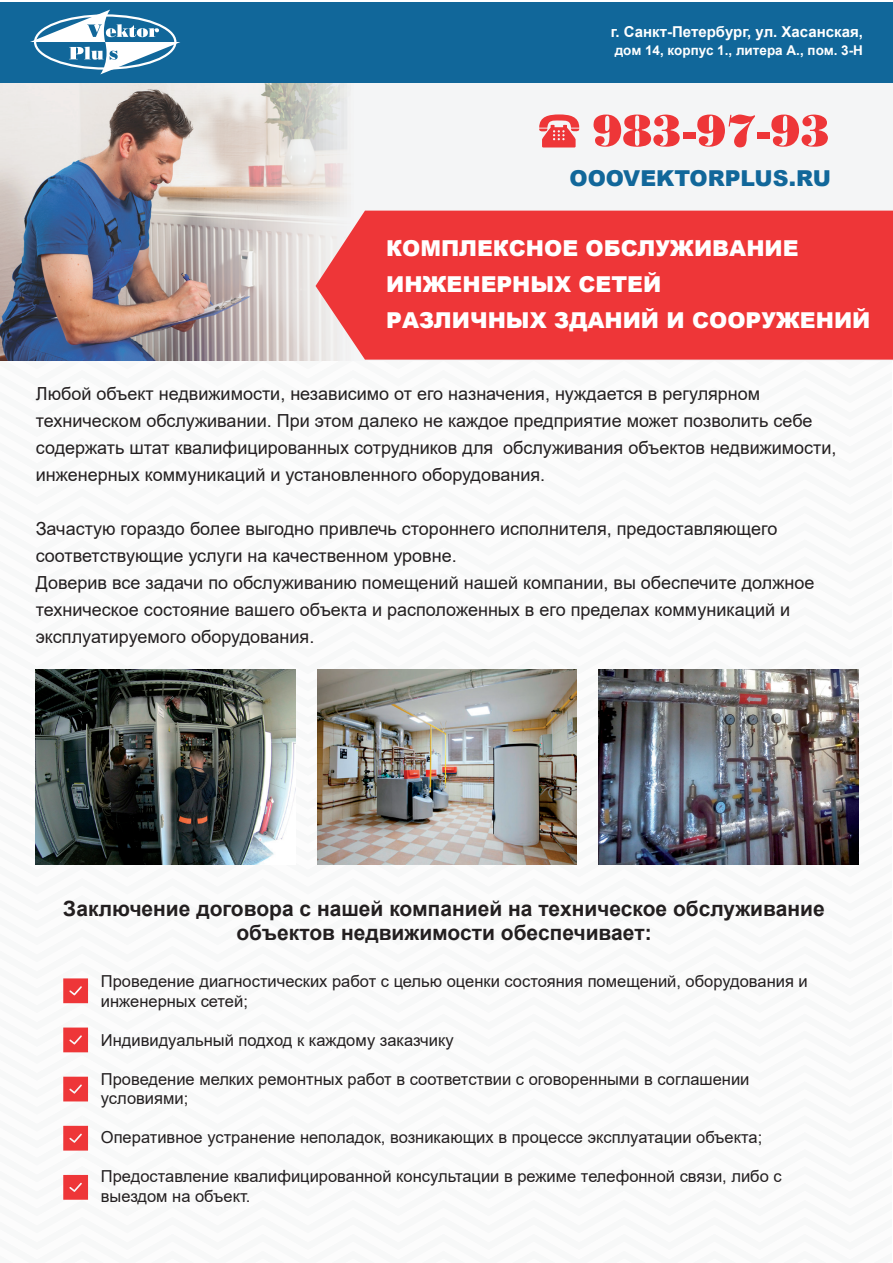
<style>
.page{position:relative;width:893px;height:1263px;background:#fff}
.page>*{position:absolute;margin:0;border:0;box-sizing:border-box;transform-origin:0 0}
.t1{font:900 21.9px/36px "Arial";color:#fff}
.t2{font:900 21.9px "Arial";color:#11679a}
.t3{font:700 21px/24px "Arial";color:#231f20;text-align:center}
.t4{font:18px/27px "Arial";color:#231f20}
.t5{font:16.5px/19.5px "Arial";color:#231f20}
.t6{font:700 15px "Arial";color:#fff}
.t7{font:700 13.5px "Arial";color:#fff}
</style>
<div class="page">
<div style="left:0;top:3px;width:891px;height:1260px;background:#fbfbfb"></div>
<svg style="left:0;top:82px;width:893px;height:279px"></svg>
<div style="left:316px;top:211px;width:577px;height:149px;background:#ee3638"></div>
<svg style="left:593px;top:115px;width:87px;height:32px"></svg>
<div style="left:683px;top:132px;width:13px;height:7px;background:#ee3638"></div>
<svg style="left:697px;top:115px;width:58px;height:32px"></svg>
<div style="left:757px;top:132px;width:13px;height:7px;background:#ee3638"></div>
<svg style="left:771px;top:115px;width:57px;height:32px"></svg>
<svg style="left:539px;top:114px;width:40px;height:33px"></svg>
<div style="left:0;top:2px;width:893px;height:80px;background:#11679a"></div>
<svg style="left:30px;top:10px;width:150px;height:64px"></svg>
<svg style="left:63px;top:978px;width:25px;height:25px"></svg>
<svg style="left:63px;top:1027px;width:25px;height:25px"></svg>
<svg style="left:63px;top:1077px;width:25px;height:24px"></svg>
<svg style="left:63px;top:1126px;width:25px;height:24px"></svg>
<svg style="left:63px;top:1175px;width:25px;height:25px"></svg>
<img style="left:36px;top:670px;width:259px;height:194px">
<img style="left:599px;top:670px;width:259px;height:194px">
<img style="left:317px;top:670px;width:260px;height:194px">
<p class="t6" style="left:611px;top:21px;width:254px">г. Санкт-Петербург, ул. Хасанская,</p>
<p class="t7" style="left:615px;top:41px;width:250px">дом 14, корпус 1., литера А., пом. 3-Н</p>
<p class="t2" style="left:569px;top:162px;width:263px">OOOVEKTORPLUS.RU</p>
<p class="t1" style="left:386px;top:229px;width:486px">КОМПЛЕКСНОЕ ОБСЛУЖИВАНИЕ<br>ИНЖЕНЕРНЫХ СЕТЕЙ<br>РАЗЛИЧНЫХ ЗДАНИЙ И СООРУЖЕНИЙ</p>
<p class="t4" style="left:36px;top:380px;width:802px">Любой объект недвижимости, независимо от его назначения, нуждается в регулярном техническом обслуживании. При этом далеко не каждое предприятие может позволить себе содержать штат квалифицированных сотрудников для обслуживания объектов недвижимости, инженерных коммуникаций и установленного оборудования.</p>
<p class="t4" style="left:36px;top:515px;width:780px">Зачастую гораздо более выгодно привлечь стороннего исполнителя, предоставляющего соответствующие услуги на качественном уровне.<br>Доверив все задачи по обслуживанию помещений нашей компании, вы обеспечите должное техническое состояние вашего объекта и расположенных в его пределах коммуникаций и эксплуатируемого оборудования.</p>
<p class="t3" style="left:63px;top:896px;width:763px">Заключение договора с нашей компанией на техническое обслуживание объектов недвижимости обеспечивает:</p>
<p class="t5" style="left:101px;top:971px;width:708px">Проведение диагностических работ с целью оценки состояния помещений, оборудования и инженерных сетей;</p>
<p class="t5" style="left:101px;top:1030px;width:354px">Индивидуальный подход к каждому заказчику</p>
<p class="t5" style="left:101px;top:1069px;width:650px">Проведение мелких ремонтных работ в соответствии с оговоренными в соглашении условиями;</p>
<p class="t5" style="left:101px;top:1127px;width:663px">Оперативное устранение неполадок, возникающих в процессе эксплуатации объекта;</p>
<p class="t5" style="left:101px;top:1166px;width:682px">Предоставление квалифицированной консультации в режиме телефонной связи, либо с выездом на объект.</p>
</div>
